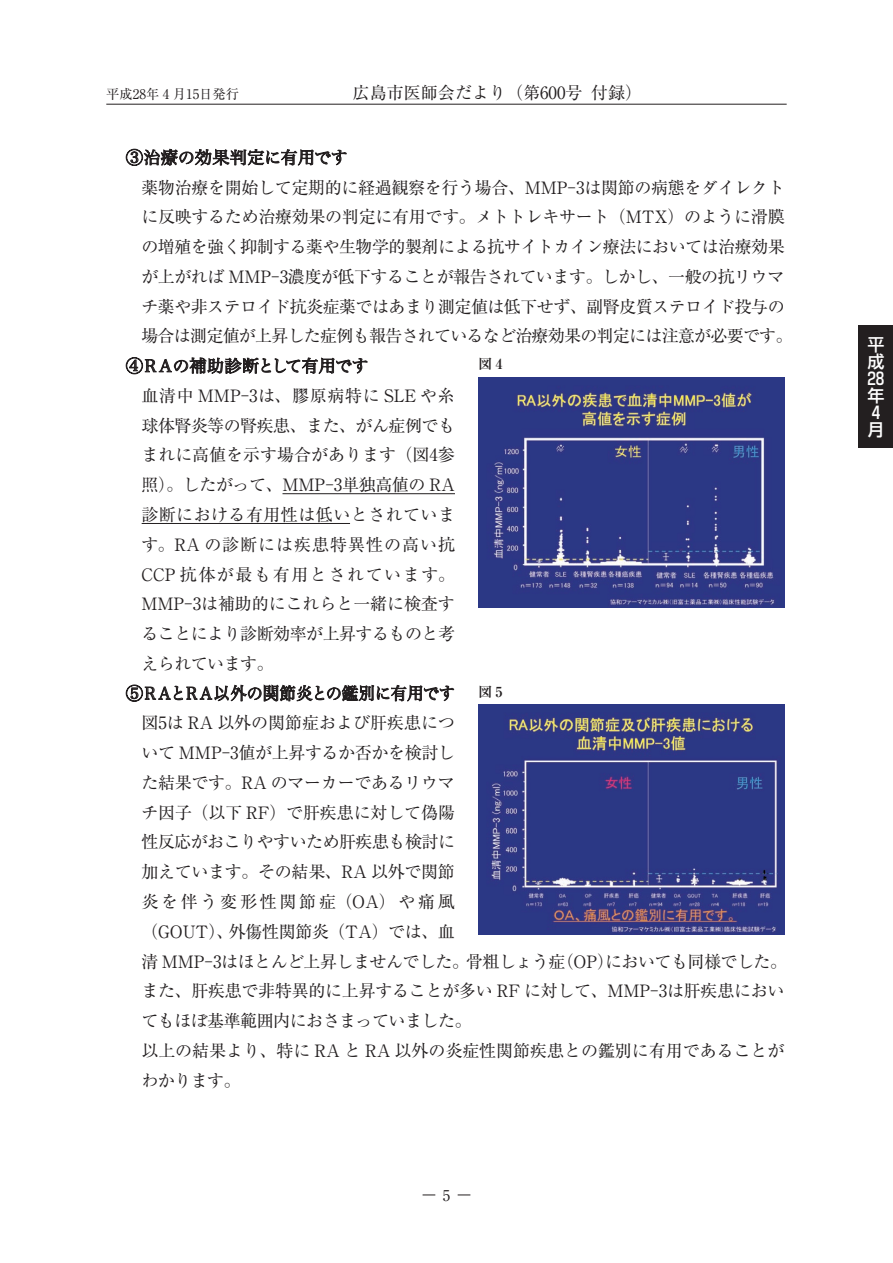
<style>
.page{position:relative;width:893px;height:1263px;background:#fff}
.page>*{position:absolute;margin:0;border:0;box-sizing:border-box;transform-origin:0 0}
.t1{font:16.95px/29.7px "Ryumin Pro";letter-spacing:-.025em;color:#231f20}
.t2{font:16.95px "Hira Min Pro W3";letter-spacing:-.025em;color:#231f20}
.t3{font:16.95px "Ryumin Pro";color:#231f20}
.t4{font:16.95px "Hira Min Pro W3";letter-spacing:-.045em;color:#231f20}
.t5{font:16.95px "Hira Min Pro W3";letter-spacing:.01em;color:#231f20}
.t6{font:500 16.95px/17px "Shin Go Pro";color:#fff}
.t7{font:14.85px "Ryumin Pro";color:#231f20}
.t8{font:700 13.8px "Ryumin Pro";color:#231f20}
.t9{font:13.35px "Ryumin Pro";color:#231f20}
</style>
<div class="page">
<div style="left:859px;top:326px;width:34px;height:122px;background:#231f20"></div>
<hr style="left:106px;top:104px;width:681px;height:1px;background:#231f20">
<hr style="left:282px;top:493px;width:173px;height:1px;background:#231f20">
<hr style="left:142px;top:523px;width:208px;height:1px;background:#231f20">
<svg style="left:125px;top:357px;width:243px;height:18px"></svg>
<svg style="left:125px;top:684px;width:329px;height:18px"></svg>
<svg style="left:125px;top:148px;width:222px;height:18px"></svg>
<img style="left:478px;top:377px;width:306px;height:230px">
<img style="left:478px;top:705px;width:306px;height:230px">
<svg style="left:423px;top:1195px;width:12px;height:1px"></svg>
<svg style="left:458px;top:1195px;width:12px;height:1px"></svg>
<p class="t9" style="left:106px;top:83px;width:134px">平成28年₄月15日発行</p>
<p class="t3" style="left:353px;top:79px;width:291px">広島市医師会だより（第600号 付録）</p>
<p class="t5" style="left:108px;top:143px;width:241px">　③治療の効果判定に有用です</p>
<p class="t1" style="left:141px;top:171px;width:653px">薬物治療を開始して定期的に経過観察を行う場合、MMP-3は関節の病態をダイレクトに反映するため治療効果の判定に有用です。メトトレキサート（MTX）のように滑膜の増殖を強く抑制する薬や生物学的製剤による抗サイトカイン療法においては治療効果が上がれば MMP-3濃度が低下することが報告されています。しかし、一般の抗リウマチ薬や非ステロイド抗炎症薬ではあまり測定値は低下せず、副腎皮質ステロイド投与の場合は測定値が上昇した症例も報告されているなど治療効果の判定には注意が必要です。</p>
<p class="t8" style="left:478px;top:353px;width:29px">図₄</p>
<p class="t4" style="left:108px;top:351px;width:262px">　④ＲＡの補助診断として有用です</p>
<p class="t1" style="left:141px;top:380px;width:315px;text-align:justify">血清中 MMP-3は、膠原病特に SLE や糸球体腎炎等の腎疾患、また、がん症例でもまれに高値を示す場合があります（図4参照）。したがって、MMP-3単独高値の RA診断における有用性は低いとされています。RA の診断には疾患特異性の高い抗CCP 抗体が最も有用とされています。MMP-3は補助的にこれらと一緒に検査することにより診断効率が上昇するものと考えられています。</p>
<p class="t2" style="left:108px;top:679px;width:348px">　⑤ＲＡとＲＡ以外の関節炎との鑑別に有用です</p>
<p class="t1" style="left:141px;top:707px;width:647px">図5は RA 以外の関節症および肝疾患につ<br>いて MMP-3値が上昇するか否かを検討し<br>た結果です。RA のマーカーであるリウマ<br>チ因子（以下 RF）で肝疾患に対して偽陽<br>性反応がおこりやすいため肝疾患も検討に<br>加えています。その結果、RA 以外で関節<br>炎を伴う変形性関節症（OA）や痛風<br>（GOUT）、外傷性関節炎（TA）では、血<br>清 MMP-3はほとんど上昇しませんでした。骨粗しょう症（OP）においても同様でした。また、肝疾患で非特異的に上昇することが多い RF に対して、MMP-3は肝疾患においてもほぼ基準範囲内におさまっていました。<br>以上の結果より、特に RA と RA 以外の炎症性関節疾患との鑑別に有用であることがわかります。</p>
<p class="t8" style="left:478px;top:681px;width:29px">図₅</p>
<p class="t7" style="left:443px;top:1183px;width:9px">5</p>
<p class="t6" style="left:867px;top:334px;width:19px">平成<br>28年<br>4月</p>
</div>
